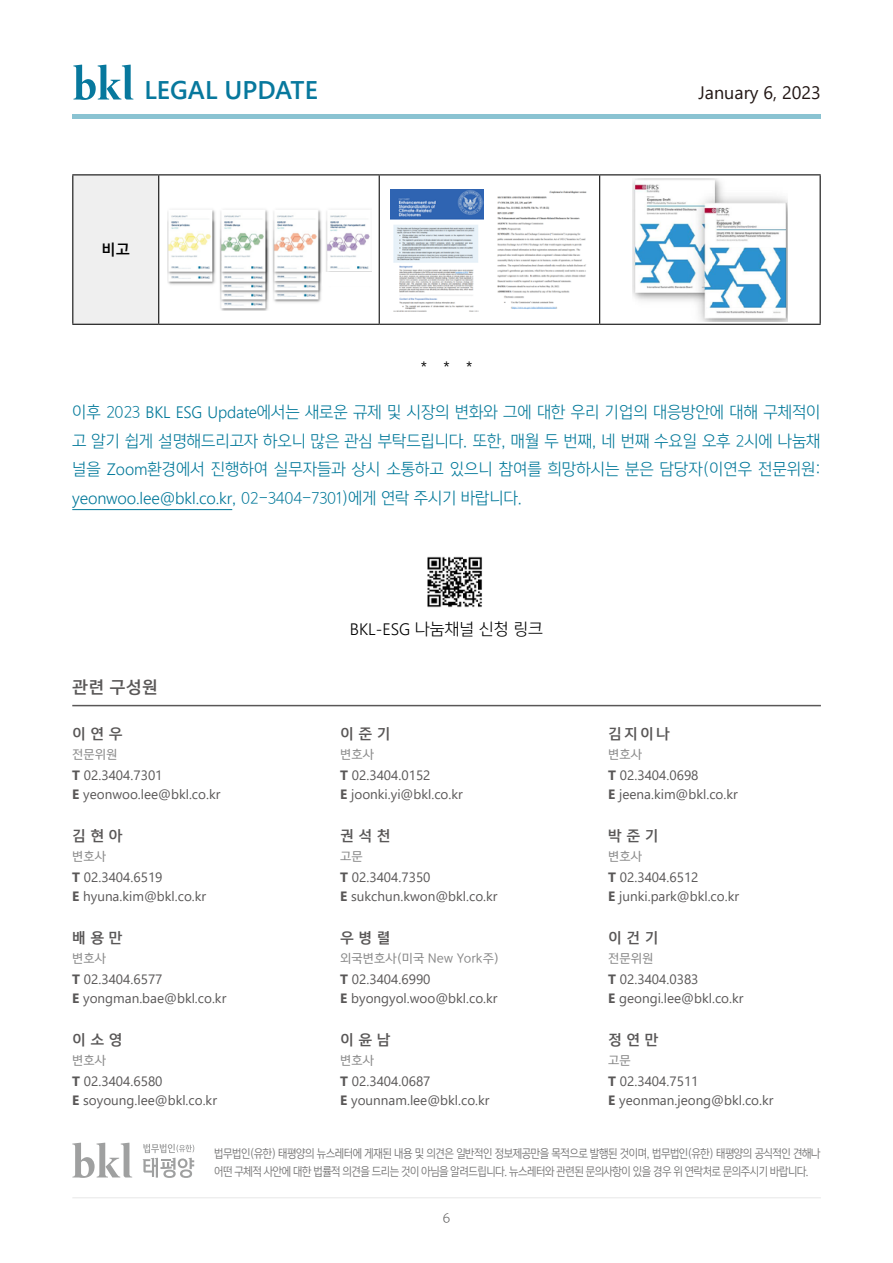
<style>
.page{position:relative;width:893px;height:1263px;background:#fff}
.page>*{position:absolute;margin:0;border:0;box-sizing:border-box;transform-origin:0 0}
.t1{font:600 25.5px "Segoe UI";color:#07789d}
.t2{font:18px "Segoe UI";color:#221614}
.t3{font:16.5px/28.5px "Yoon Gothic 730";letter-spacing:-.005em;color:#007899;text-align:justify}
.t4{font:16.5px "Yoon Gothic 730";color:#000}
.t5{font:16.5px "Yoon Gothic 770";color:#595757}
.t6{font:15px "Segoe UI";color:#000}
.t7{font:15px "Yoon Gothic 770";color:#000}
.t8{font:14.25px "Yoon Gothic 770";color:#595757}
.t9{font:13.5px/19.5px "Segoe UI";color:#595757}
.t10{font:13.5px "Yoon Gothic 730";color:#585757}
.t11{font:12px "Yoon Gothic 750";color:#898989}
.t12{font:11.7px/18px "Yoon Gothic 740";letter-spacing:-.05em;color:#727171;scale:.88 1}
.s1{font-family:"Segoe UI";font-weight:300}
.s2{font-weight:700}
</style>
<div class="page">
<hr style="left:72px;top:115px;width:749px;height:4px;background:#8ac3d2">
<svg style="left:73px;top:65px;width:60px;height:35px"></svg>
<hr style="left:72px;top:1197px;width:749px;height:1px;background:#5a5b5b">
<hr style="left:72px;top:509px;width:160px;height:1px;background:#007899">
<div style="left:73px;top:175px;width:86px;height:149px;background:#efefef"></div>
<hr style="left:72px;top:174px;width:87px;height:1px;background:#000">
<hr style="left:72px;top:175px;width:1px;height:149px;background:#000">
<hr style="left:159px;top:174px;width:220px;height:1px;background:#000">
<hr style="left:158px;top:175px;width:1px;height:149px;background:#000">
<hr style="left:379px;top:174px;width:221px;height:1px;background:#000">
<hr style="left:379px;top:175px;width:1px;height:149px;background:#000">
<hr style="left:600px;top:174px;width:221px;height:1px;background:#000">
<hr style="left:599px;top:175px;width:1px;height:149px;background:#000">
<hr style="left:820px;top:175px;width:1px;height:149px;background:#000">
<hr style="left:72px;top:324px;width:87px;height:1px;background:#000">
<hr style="left:159px;top:324px;width:220px;height:1px;background:#000">
<hr style="left:379px;top:324px;width:221px;height:1px;background:#000">
<hr style="left:600px;top:324px;width:221px;height:1px;background:#000">
<img style="left:167px;top:210px;width:204px;height:100px">
<div style="left:322px;top:272px;width:55px;height:14px;background:#fff"></div>
<img style="left:390px;top:189px;width:94px;height:123px">
<img style="left:497px;top:191px;width:90px;height:118px">
<img style="left:633px;top:179px;width:154px;height:143px">
<svg style="left:143px;top:1144px;width:52px;height:34px"></svg>
<svg style="left:72px;top:1143px;width:60px;height:35px"></svg>
<hr style="left:72px;top:705px;width:749px;height:1px;background:#595757">
<img style="left:427px;top:556px;width:55px;height:52px">
<h1 class="t1" style="left:144px;top:66px;width:175px">LEGAL UPDATE</h1>
<h2 class="t2" style="left:698px;top:76px;width:124px">January 6, 2023</h2>
<p class="t7" style="left:102px;top:239px;width:30px">비고</p>
<p class="t6" style="left:421px;top:352px;width:53px">* * *</p>
<p class="t3" style="left:72px;top:398px;width:750px">이후 2023 <span class="s1">BKL ESG Update</span>에서는 새로운 규제 및 시장의 변화와 그에 대한 우리 기업의 대응방안에 대해 구체적이 고 알기 쉽게 설명해드리고자 하오니 많은 관심 부탁드립니다. 또한, 매월 두 번째, 네 번째 수요일 오후 2시에 나눔채 널을 <span class="s1">Zoom</span>환경에서 진행하여 실무자들과 상시 소통하고 있으니 참여를 희망하시는 분은 담당자(이연우 전문위원: <span class="s1">yeonwoo.lee@bkl.co.kr</span>, 02-3404-7301)에게 연락 주시기 바랍니다.</p>
<p class="t5" style="left:72px;top:675px;width:87px">관련 구성원</p>
<p class="t8" style="left:72px;top:723px;width:52px">이 연 우</p>
<p class="t11" style="left:72px;top:745px;width:47px">전문위원</p>
<p class="t9" style="left:72px;top:764px;width:150px"><span class="s2">T</span> 02.3404.7301<br><span class="s2">E</span> yeonwoo.lee@bkl.co.kr</p>
<p class="t8" style="left:72px;top:825px;width:52px">김 현 아</p>
<p class="t11" style="left:72px;top:847px;width:35px">변호사</p>
<p class="t9" style="left:72px;top:866px;width:135px"><span class="s2">T</span> 02.3404.6519<br><span class="s2">E</span> hyuna.kim@bkl.co.kr</p>
<p class="t8" style="left:72px;top:927px;width:52px">배 용 만</p>
<p class="t11" style="left:72px;top:949px;width:35px">변호사</p>
<p class="t9" style="left:72px;top:968px;width:156px"><span class="s2">T</span> 02.3404.6577<br><span class="s2">E</span> yongman.bae@bkl.co.kr</p>
<p class="t8" style="left:72px;top:1029px;width:52px">이 소 영</p>
<p class="t11" style="left:72px;top:1051px;width:35px">변호사</p>
<p class="t9" style="left:72px;top:1070px;width:146px"><span class="s2">T</span> 02.3404.6580<br><span class="s2">E</span> soyoung.lee@bkl.co.kr</p>
<p class="t4" style="left:350px;top:619px;width:195px"><span class="s1">BKL-ESG</span> 나눔채널 신청 링크</p>
<p class="t8" style="left:340px;top:723px;width:52px">이 준 기</p>
<p class="t11" style="left:340px;top:746px;width:35px">변호사</p>
<p class="t9" style="left:340px;top:764px;width:124px"><span class="s2">T</span> 02.3404.0152<br><span class="s2">E</span> joonki.yi@bkl.co.kr</p>
<p class="t8" style="left:340px;top:825px;width:52px">권 석 천</p>
<p class="t11" style="left:340px;top:847px;width:24px">고문</p>
<p class="t9" style="left:340px;top:866px;width:159px"><span class="s2">T</span> 02.3404.7350<br><span class="s2">E</span> sukchun.kwon@bkl.co.kr</p>
<p class="t8" style="left:340px;top:927px;width:52px">우 병 렬</p>
<p class="t11" style="left:340px;top:949px;width:160px">외국변호사(미국 New York주)</p>
<p class="t9" style="left:340px;top:968px;width:159px"><span class="s2">T</span> 02.3404.6990<br><span class="s2">E</span> byongyol.woo@bkl.co.kr</p>
<p class="t8" style="left:340px;top:1029px;width:52px">이 윤 남</p>
<p class="t11" style="left:340px;top:1051px;width:35px">변호사</p>
<p class="t9" style="left:340px;top:1070px;width:151px"><span class="s2">T</span> 02.3404.0687<br><span class="s2">E</span> younnam.lee@bkl.co.kr</p>
<p class="t8" style="left:608px;top:723px;width:63px">김 지 이 나</p>
<p class="t11" style="left:608px;top:746px;width:35px">변호사</p>
<p class="t9" style="left:608px;top:764px;width:131px"><span class="s2">T</span> 02.3404.0698<br><span class="s2">E</span> jeena.kim@bkl.co.kr</p>
<p class="t8" style="left:608px;top:825px;width:52px">박 준 기</p>
<p class="t11" style="left:608px;top:847px;width:35px">변호사</p>
<p class="t9" style="left:608px;top:866px;width:132px"><span class="s2">T</span> 02.3404.6512<br><span class="s2">E</span> junki.park@bkl.co.kr</p>
<p class="t8" style="left:608px;top:927px;width:52px">이 건 기</p>
<p class="t11" style="left:608px;top:949px;width:47px">전문위원</p>
<p class="t9" style="left:608px;top:968px;width:137px"><span class="s2">T</span> 02.3404.0383<br><span class="s2">E</span> geongi.lee@bkl.co.kr</p>
<p class="t8" style="left:608px;top:1029px;width:52px">정 연 만</p>
<p class="t11" style="left:608px;top:1051px;width:24px">고문</p>
<p class="t9" style="left:608px;top:1070px;width:167px"><span class="s2">T</span> 02.3404.7511<br><span class="s2">E</span> yeonman.jeong@bkl.co.kr</p>
<p class="t12" style="left:214px;top:1143px;width:691px">법무법인(유한) 태평양의 뉴스레터에 게재된 내용 및 의견은 일반적인 정보제공만을 목적으로 발행된 것이며, 법무법인(유한) 태평양의 공식적인 견해나 어떤 구체적 사안에 대한 법률적 의견을 드리는 것이 아님을 알려드립니다. 뉴스레터와 관련된 문의사항이 있을 경우 위 연락처로 문의주시기 바랍니다.</p>
<p class="t10" style="left:443px;top:1210px;width:9px">6</p>
</div>
